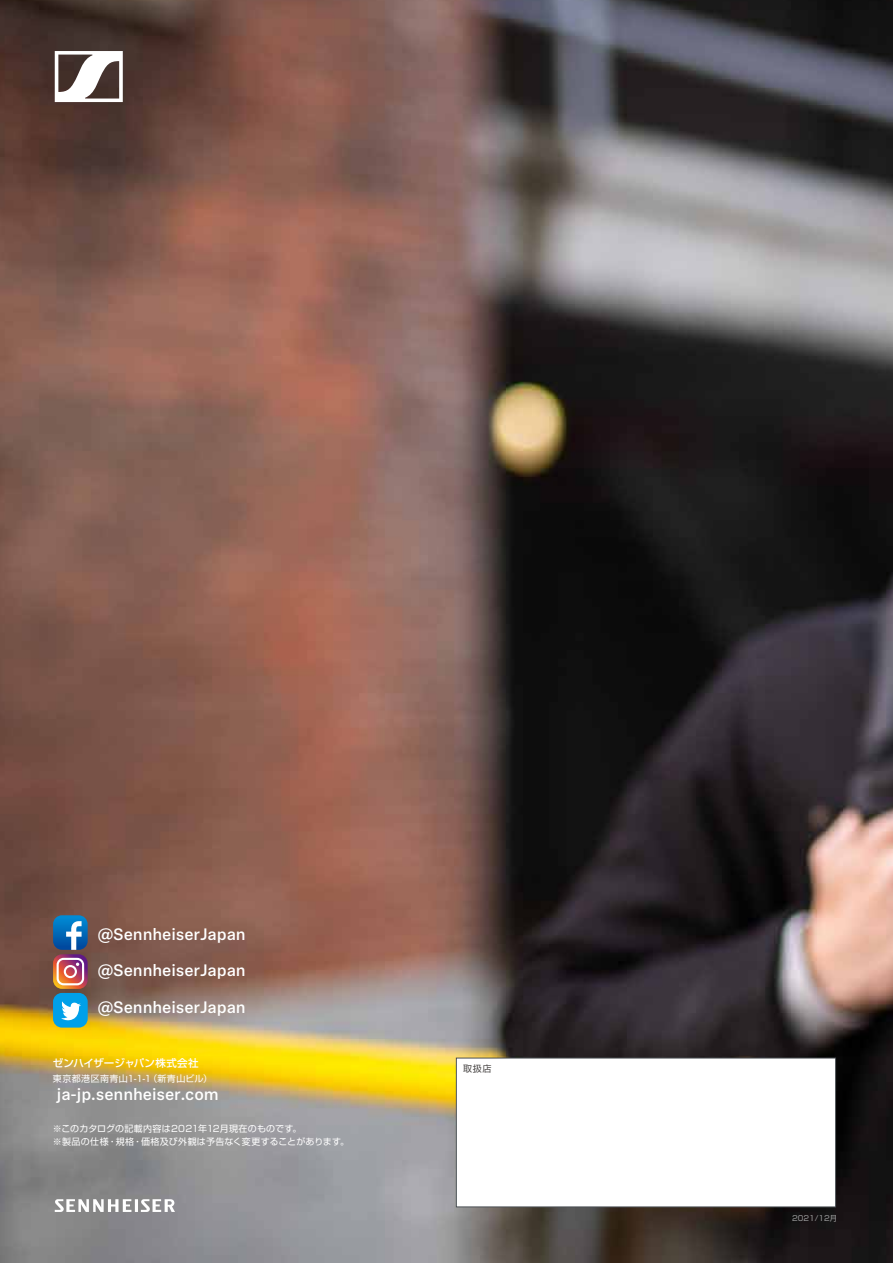
<style>
.page{position:relative;width:893px;height:1263px;background:#fff}
.page>*{position:absolute;margin:0;border:0;box-sizing:border-box;transform-origin:0 0}
.t1{font:500 16.5px "Sennheiser Neue";letter-spacing:-.005em;color:#fff}
.t2{font:500 10.5px "Shin Go Pro";letter-spacing:.01em;color:#fff}
.t3{font:9px/13.5px "Shin Go Pro";letter-spacing:.03em;color:#fff}
.t4{font:9px "Shin Go Pro";color:#4c4948}
.t5{font:7.5px "Shin Go Pro";color:#9fa0a0}
</style>
<div class="page">
<img style="left:0;top:0;width:893px;height:1263px">
<svg style="left:55px;top:51px;width:68px;height:51px"></svg>
<div style="left:456px;top:1058px;width:379px;height:149px;background:#fff"></div>
<svg style="left:55px;top:1199px;width:120px;height:13px"></svg>
<svg style="left:53px;top:915px;width:35px;height:74px;background:#7c7993"></svg>
<div style="left:53px;top:993px;width:35px;height:34px;background:#00a0e9;border-radius:9px"></div>
<svg style="left:61px;top:1001px;width:20px;height:19px"></svg>
<h1 class="t1" style="left:97px;top:923px;width:150px">@SennheiserJapan</h1>
<h1 class="t1" style="left:97px;top:959px;width:150px">@SennheiserJapan</h1>
<h1 class="t1" style="left:97px;top:995px;width:150px">@SennheiserJapan</h1>
<p class="t2" style="left:53px;top:1055px;width:147px">ゼンハイザージャパン株式会社</p>
<p class="t4" style="left:463px;top:1061px;width:30px">取扱店</p>
<p class="t3" style="left:53px;top:1071px;width:161px">東京都港区南青山1-1-1（新青山ビル）</p>
<h1 class="t1" style="left:57px;top:1082px;width:163px">ja-jp.sennheiser.com</h1>
<p class="t3" style="left:53px;top:1120px;width:298px">※このカタログの記載内容は2021年12月現在のものです。<br>※製品の仕様・規格・価格及び外観は予告なく変更することがあります。</p>
<p class="t5" style="left:792px;top:1211px;width:47px">2021/12月</p>
</div>
